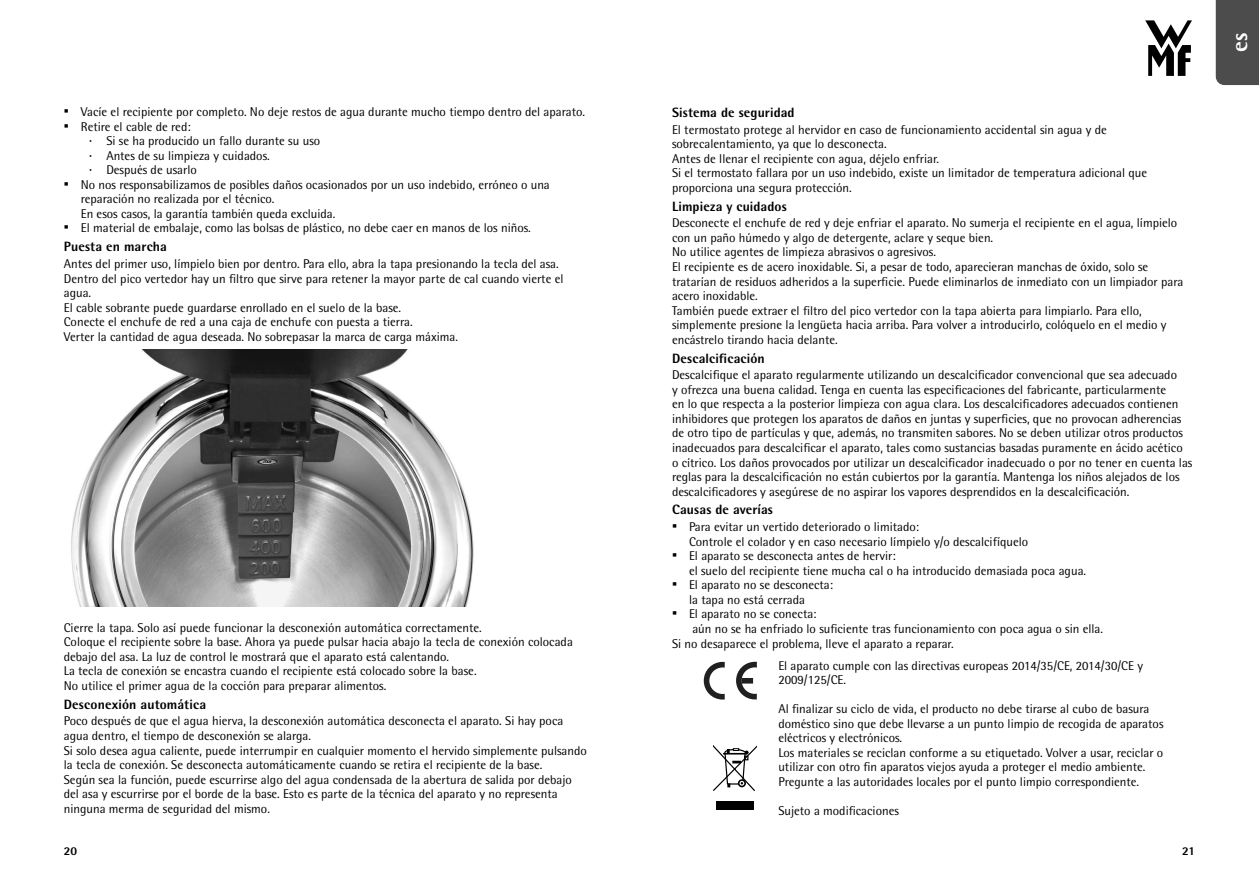
<style>
.page{position:relative;width:1259px;height:893px;background:#fff}
.page>*{position:absolute;margin:0;border:0;box-sizing:border-box;transform-origin:0 0}
.t1{font:700 22.5px "WMF Rotis";color:#fff}
.t2{font:700 13.5px "WMF Rotis";letter-spacing:.01em;color:#000}
.t3{font:12.75px/14.5px "WMF Rotis";color:#000}
.t4{font:700 12px "WMF Rotis";color:#000}
.s1{font-weight:700}
</style>
<div class="page">
<svg style="left:1145px;top:20px;width:47px;height:56px"></svg>
<div style="left:1215px;top:0;width:44px;height:85px;background:#4c4c4c"></div>
<img style="left:71px;top:349px;width:403px;height:258px">
<svg style="left:703px;top:661px;width:54px;height:39px"></svg>
<div style="left:716px;top:801px;width:38px;height:9px;background:#000"></div>
<svg style="left:713px;top:745px;width:44px;height:46px"></svg>
<p class="t3" style="left:64px;top:104px;width:523px">▪ Vacíe el recipiente por completo. No deje restos de agua durante mucho tiempo dentro del aparato.</p>
<p class="t3" style="left:89px;top:119px;width:232px;text-indent:-26px">▪ Retire el cable de red:<br><span class="s1">⋅</span> Si se ha producido un fallo durante su uso <span class="s1">⋅</span> Antes de su limpieza y cuidados.<br><span class="s1">⋅</span> Después de usarlo</p>
<p class="t3" style="left:81px;top:177px;width:470px;text-indent:-17px">▪ No nos responsabilizamos de posibles daños ocasionados por un uso indebido, erróneo o una reparación no realizada por el técnico.<br>En esos casos, la garantía también queda excluida.</p>
<p class="t3" style="left:64px;top:221px;width:468px">▪ El material de embalaje, como las bolsas de plástico, no debe caer en manos de los niños.</p>
<p class="t2" style="left:64px;top:238px;width:105px">Puesta en marcha</p>
<p class="t3" style="left:64px;top:256px;width:501px">Antes del primer uso, límpielo bien por dentro. Para ello, abra la tapa presionando la tecla del asa.<br>Dentro del pico vertedor hay un filtro que sirve para retener la mayor parte de cal cuando vierte el agua.<br>El cable sobrante puede guardarse enrollado en el suelo de la base.<br>Conecte el enchufe de red a una caja de enchufe con puesta a tierra.<br>Verter la cantidad de agua deseada. No sobrepasar la marca de carga máxima.</p>
<p class="t3" style="left:64px;top:620px;width:510px">Cierre la tapa. Solo así puede funcionar la desconexión automática correctamente.<br>Coloque el recipiente sobre la base. Ahora ya puede pulsar hacia abajo la tecla de conexión colocada debajo del asa. La luz de control le mostrará que el aparato está calentando.<br>La tecla de conexión se encastra cuando el recipiente está colocado sobre la base.<br>No utilice el primer agua de la cocción para preparar alimentos.</p>
<p class="t2" style="left:64px;top:696px;width:144px">Desconexión automática</p>
<p class="t3" style="left:64px;top:714px;width:524px">Poco después de que el agua hierva, la desconexión automática desconecta el aparato. Si hay poca agua dentro, el tiempo de desconexión se alarga.<br>Si solo desea agua caliente, puede interrumpir en cualquier momento el hervido simplemente pulsando la tecla de conexión. Se desconecta automáticamente cuando se retira el recipiente de la base.<br>Según sea la función, puede escurrirse algo del agua condensada de la abertura de salida por debajo del asa y escurrirse por el borde de la base. Esto es parte de la técnica del aparato y no representa ninguna merma de seguridad del mismo.</p>
<p class="t2" style="left:672px;top:104px;width:124px">Sistema de seguridad</p>
<p class="t3" style="left:672px;top:122px;width:476px">El termostato protege al hervidor en caso de funcionamiento accidental sin agua y de sobrecalentamiento, ya que lo desconecta.<br>Antes de llenar el recipiente con agua, déjelo enfriar.<br>Si el termostato fallara por un uso indebido, existe un limitador de temperatura adicional que proporciona una segura protección.</p>
<p class="t2" style="left:672px;top:198px;width:116px">Limpieza y cuidados</p>
<p class="t3" style="left:672px;top:216px;width:513px">Desconecte el enchufe de red y deje enfriar el aparato. No sumerja el recipiente en el agua, límpielo con un paño húmedo y algo de detergente, aclare y seque bien.<br>No utilice agentes de limpieza abrasivos o agresivos.<br>El recipiente es de acero inoxidable. Si, a pesar de todo, aparecieran manchas de óxido, solo se tratarían de residuos adheridos a la superficie. Puede eliminarlos de inmediato con un limpiador para acero inoxidable.<br>También puede extraer el filtro del pico vertedor con la tapa abierta para limpiarlo. Para ello, simplemente presione la lengüeta hacia arriba. Para volver a introducirlo, colóquelo en el medio y encástrelo tirando hacia delante.</p>
<p class="t2" style="left:672px;top:349px;width:94px">Descalcificación</p>
<p class="t3" style="left:672px;top:368px;width:522px">Descalcifique el aparato regularmente utilizando un descalcificador convencional que sea adecuado<br>y ofrezca una buena calidad. Tenga en cuenta las especificaciones del fabricante, particularmente<br>en lo que respecta a la posterior limpieza con agua clara. Los descalcificadores adecuados contienen inhibidores que protegen los aparatos de daños en juntas y superficies, que no provocan adherencias de otro tipo de partículas y que, además, no transmiten sabores. No se deben utilizar otros productos inadecuados para descalcificar el aparato, tales como sustancias basadas puramente en ácido acético<br>o cítrico. Los daños provocados por utilizar un descalcificador inadecuado o por no tener en cuenta las reglas para la descalcificación no están cubiertos por la garantía. Mantenga los niños alejados de los descalcificadores y asegúrese de no aspirar los vapores desprendidos en la descalcificación.</p>
<p class="t2" style="left:672px;top:501px;width:102px">Causas de averías</p>
<p class="t3" style="left:689px;top:519px;width:341px;text-indent:-17px">▪ Para evitar un vertido deteriorado o limitado:<br>Controle el colador y en caso necesario límpielo y/o descalcifíquelo</p>
<p class="t3" style="left:689px;top:548px;width:398px;text-indent:-17px">▪ El aparato se desconecta antes de hervir:<br>el suelo del recipiente tiene mucha cal o ha introducido demasiada poca agua.</p>
<p class="t3" style="left:689px;top:578px;width:146px;text-indent:-17px">▪ El aparato no se desconecta: la tapa no está cerrada</p>
<p class="t3" style="left:672px;top:607px;width:146px">▪ El aparato no se conecta:</p>
<p class="t3" style="left:692px;top:621px;width:412px">aún no se ha enfriado lo suficiente tras funcionamiento con poca agua o sin ella.</p>
<p class="t3" style="left:672px;top:636px;width:283px">Si no desaparece el problema, lleve el aparato a reparar.</p>
<p class="t3" style="left:778px;top:658px;width:366px">El aparato cumple con las directivas europeas 2014/35/CE, 2014/30/CE y<br>2009/125/CE.</p>
<p class="t3" style="left:778px;top:701px;width:386px">Al finalizar su ciclo de vida, el producto no debe tirarse al cubo de basura doméstico sino que debe llevarse a un punto limpio de recogida de aparatos eléctricos y electrónicos.<br>Los materiales se reciclan conforme a su etiquetado. Volver a usar, reciclar o utilizar con otro fin aparatos viejos ayuda a proteger el medio ambiente.<br>Pregunte a las autoridades locales por el punto limpio correspondiente.</p>
<p class="t3" style="left:778px;top:803px;width:122px">Sujeto a modificaciones</p>
<p class="t4" style="left:64px;top:843px;width:15px">20</p>
<p class="t4" style="left:1182px;top:843px;width:14px">21</p>
<h1 class="t1" style="left:1225px;top:52px;width:21px;rotate:-90deg">es</h1>
</div>
